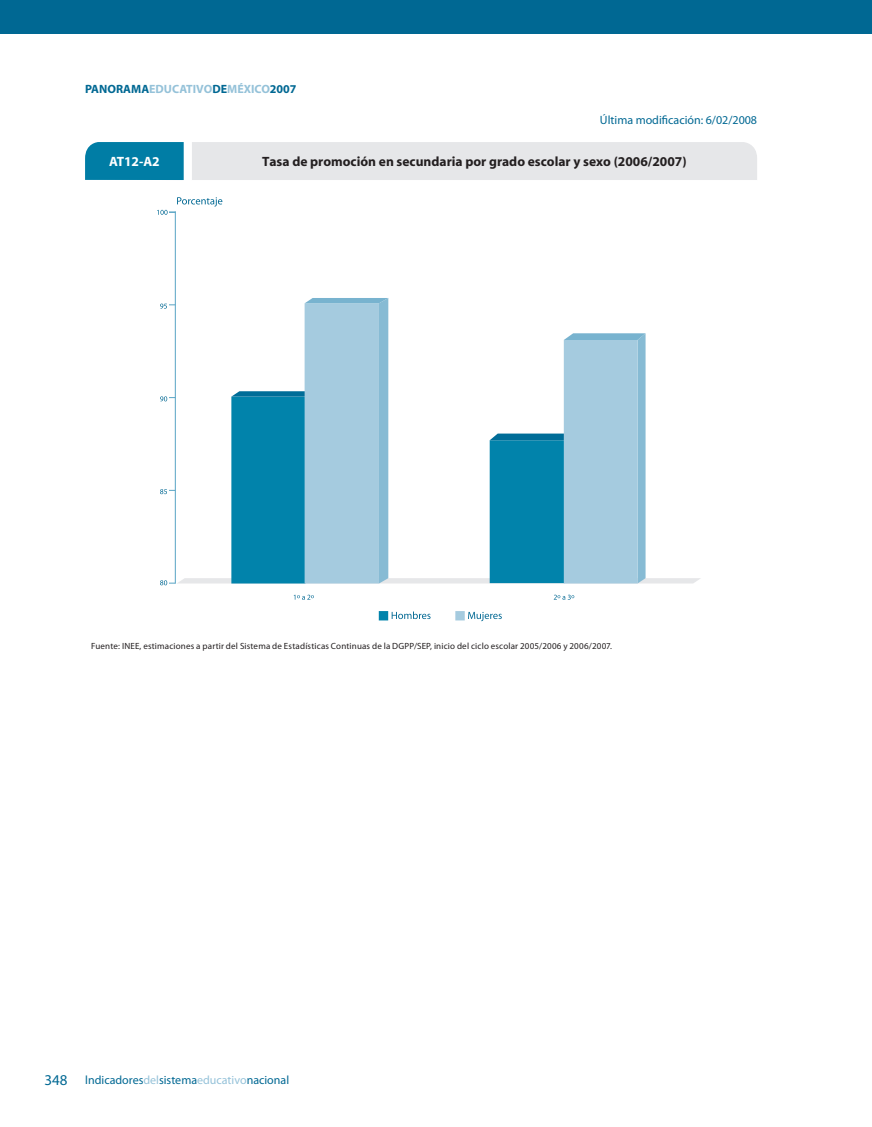
<style>
.page{position:relative;width:872px;height:1127px;background:#fff}
.page>*{position:absolute;margin:0;border:0;box-sizing:border-box;transform-origin:0 0}
.t1{font:700 13.5px "Myriad";color:#231f20}
.t2{font:700 13.5px "Myriad Pro";color:#fff}
.t3{font:12px "Myriad Pro";color:#006893}
.t4{font:700 12px "Myriad Pro";color:#95c2d9}
.t5{font:9px "Myriad Pro";letter-spacing:.02em;color:#231f20}
.s1{color:#006893}
.s2{font-size:15px}
.s3{color:#95c2d9}
</style>
<div class="page">
<div style="left:0;top:0;width:872px;height:34px;background:#006893"></div>
<div style="left:192px;top:142px;width:565px;height:38px;background:#e6e7e9"></div>
<div style="left:85px;top:142px;width:99px;height:38px;background:#007da5"></div>
<div style="left:379px;top:611px;width:9px;height:9px;background:#0183ab"></div>
<svg style="left:392px;top:611px;width:38px;height:8px"></svg>
<div style="left:455px;top:611px;width:10px;height:9px;background:#a5cbdf"></div>
<svg style="left:468px;top:612px;width:34px;height:9px"></svg>
<svg style="left:157px;top:197px;width:544px;height:388px"></svg>
<svg style="left:294px;top:595px;width:20px;height:5px"></svg>
<svg style="left:554px;top:595px;width:20px;height:5px"></svg>
<h2 class="t4" style="left:85px;top:82px;width:213px"><span class="s1">PANORAMA</span>EDUCATIVO<span class="s1">DE</span>MÉXICO<span class="s1">2007</span></h2>
<h2 class="t3" style="left:600px;top:114px;width:159px">Última modificación: 6/02/2008</h2>
<h1 class="t2" style="left:109px;top:154px;width:52px">AT12-A2</h1>
<h1 class="t1" style="left:262px;top:155px;width:426px">Tasa de promoción en secundaria por grado escolar y sexo (2006/2007)</h1>
<p class="t5" style="left:91px;top:640px;width:522px">Fuente: INEE, estimaciones a partir del Sistema de Estadísticas Continuas de la DGPP/SEP, inicio del ciclo escolar 2005/2006 y 2006/2007.</p>
<h2 class="t3" style="left:45px;top:1074px;width:246px"><span class="s2">348</span> lndicadores<span class="s3">del</span>sistema<span class="s3">educativo</span>nacional</h2>
</div>
